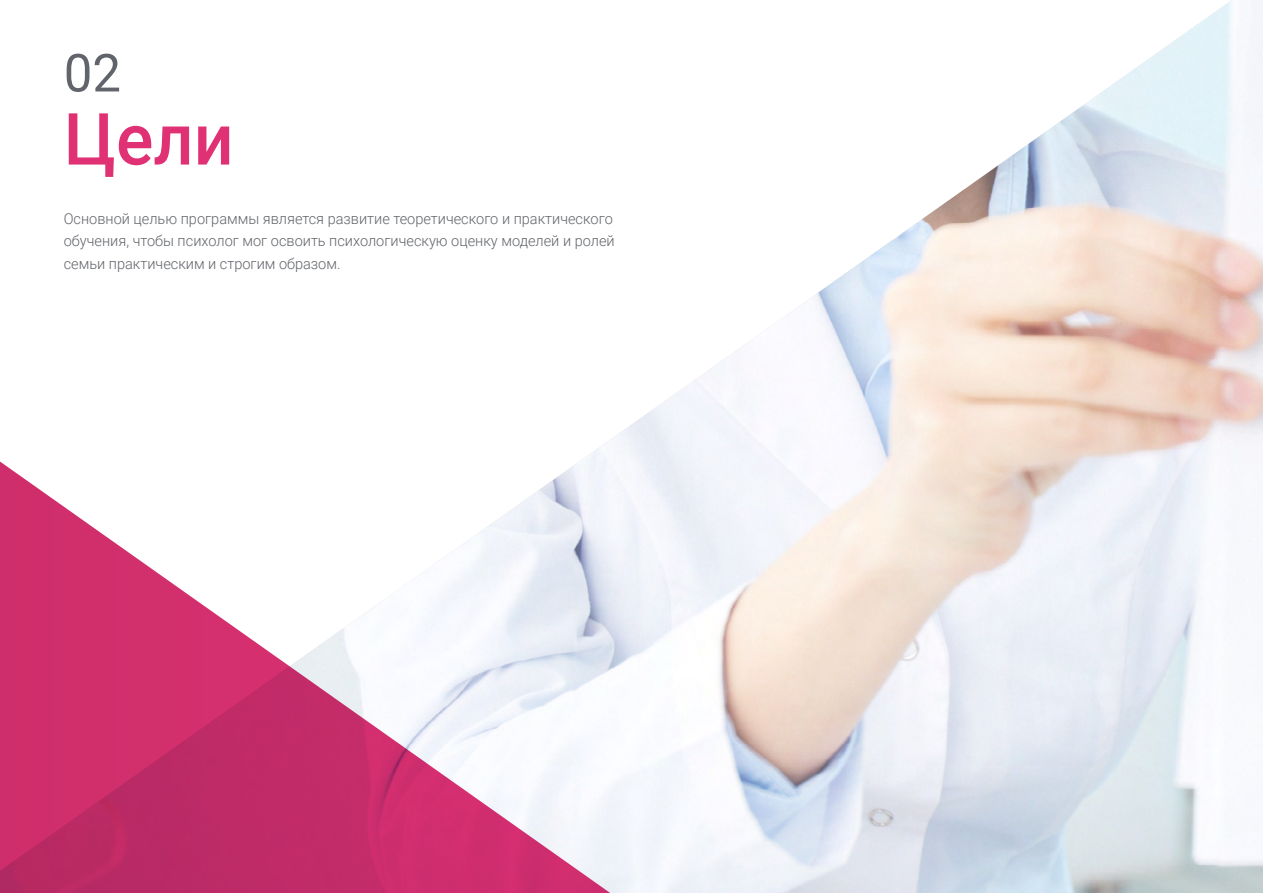
<style>
.page{position:relative;width:1263px;height:893px;background:#fff}
.page>*{position:absolute;margin:0;border:0;box-sizing:border-box;transform-origin:0 0}
.t1{font:500 72px "Roboto";color:#df3174}
.t2{font:52.5px "Roboto";color:#61646a}
.t3{font:300 15px/22.5px "Roboto";color:#61646a}
</style>
<div class="page">
<img style="left:603px;top:0;width:660px;height:893px">
<svg style="left:0;top:446px;width:640px;height:447px"></svg>
<h2 class="t2" style="left:64px;top:36px;width:59px">02</h2>
<h1 class="t1" style="left:64px;top:89px;width:171px">Цели</h1>
<p class="t3" style="left:64px;top:207px;width:552px">Основной целью программы является развитие теоретического и практического обучения, чтобы психолог мог освоить психологическую оценку моделей и ролей семьи практическим и строгим образом.</p>
</div>
